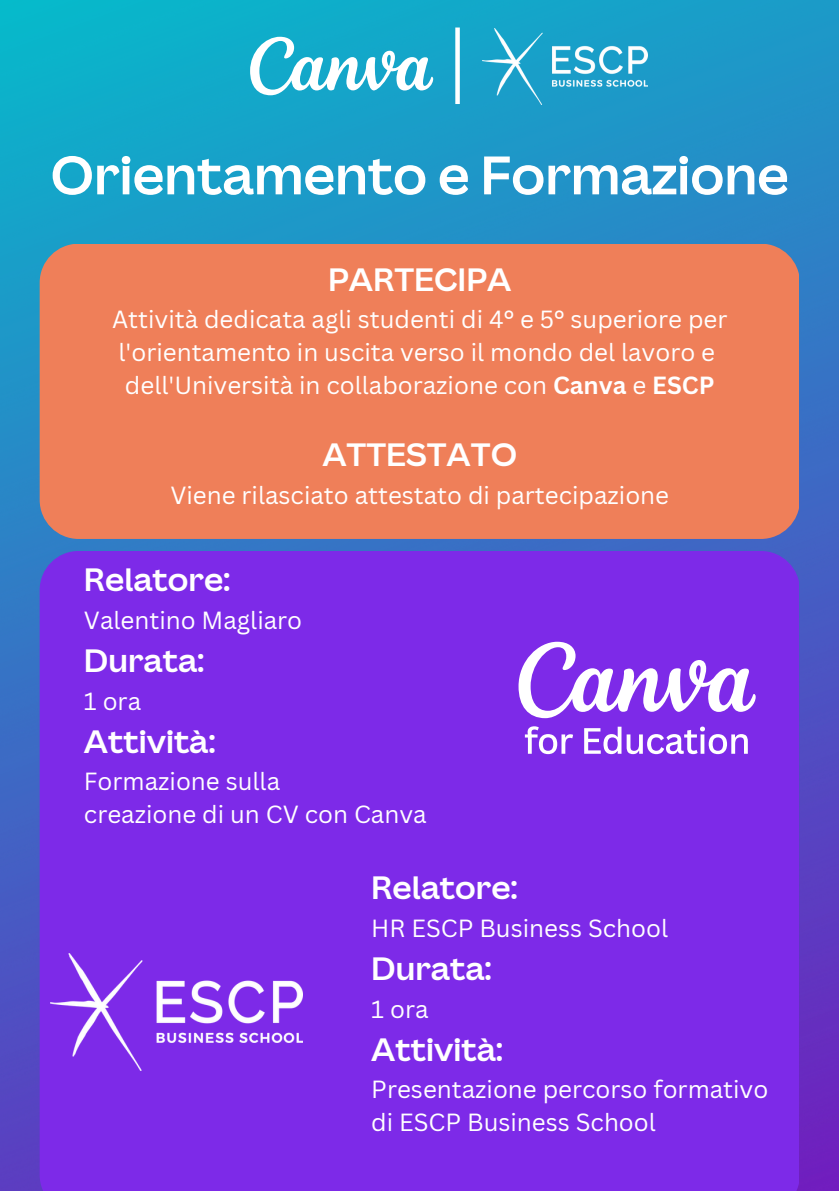
<style>
.page{position:relative;width:839px;height:1191px;background:#fff}
.page>*{position:absolute;margin:0;border:0;box-sizing:border-box;transform-origin:0 0}
.t1{font:700 53px "Canva Sans Display";color:#fff}
.t2{font:700 32.2px "Canva Sans Display";color:#fff}
.t3{font:24.2px/33px "Canva Sans";color:#fff}
.s1{font-weight:700}
</style>
<div class="page">
<img style="left:0;top:0;width:838px;height:1191px">
<img style="left:482px;top:28px;width:165px;height:77px">
<svg style="left:250px;top:37px;width:183px;height:58px"></svg>
<div style="left:455px;top:28px;width:5px;height:76px;background:#fff"></div>
<div style="left:40px;top:551px;width:759px;height:640px;background:#7d2ae8"></div>
<svg style="left:518px;top:642px;width:237px;height:76px"></svg>
<svg style="left:525px;top:726px;width:48px;height:28px"></svg>
<svg style="left:584px;top:727px;width:163px;height:27px"></svg>
<img style="left:50px;top:954px;width:252px;height:117px">
<div style="left:40px;top:244px;width:759px;height:295px;background:#ef7f59;border-radius:39px"></div>
<h1 class="t1" style="left:50px;top:138px;width:739px">Orientamento e Formazione</h1>
<h2 class="t2" style="left:328px;top:256px;width:185px">PARTECIPA</h2>
<p class="t3" style="left:112px;top:302px;width:616px">Attività dedicata agli studenti di 4° e 5° superiore per l'orientamento in uscita verso il mondo del lavoro e dell'Università in collaborazione con <span class="s1">Canva</span> e <span class="s1">ESCP</span></p>
<h2 class="t2" style="left:322px;top:432px;width:196px">ATTESTATO</h2>
<p class="t3" style="left:170px;top:478px;width:500px">Viene rilasciato attestato di partecipazione</p>
<h2 class="t2" style="left:84px;top:557px;width:148px">Relatore:</h2>
<p class="t3" style="left:84px;top:603px;width:220px">Valentino Magliaro</p>
<h2 class="t2" style="left:84px;top:638px;width:122px">Durata:</h2>
<p class="t3" style="left:84px;top:684px;width:59px">1 ora</p>
<h2 class="t2" style="left:84px;top:718px;width:133px">Attività:</h2>
<p class="t3" style="left:84px;top:764px;width:344px">Formazione sulla<br>creazione di un CV con Canva</p>
<h2 class="t2" style="left:371px;top:865px;width:148px">Relatore:</h2>
<p class="t3" style="left:371px;top:911px;width:298px">HR ESCP Business School</p>
<h2 class="t2" style="left:371px;top:946px;width:122px">Durata:</h2>
<p class="t3" style="left:371px;top:992px;width:59px">1 ora</p>
<h2 class="t2" style="left:371px;top:1027px;width:133px">Attività:</h2>
<p class="t3" style="left:371px;top:1073px;width:398px">Presentazione percorso formativo di ESCP Business School</p>
</div>
